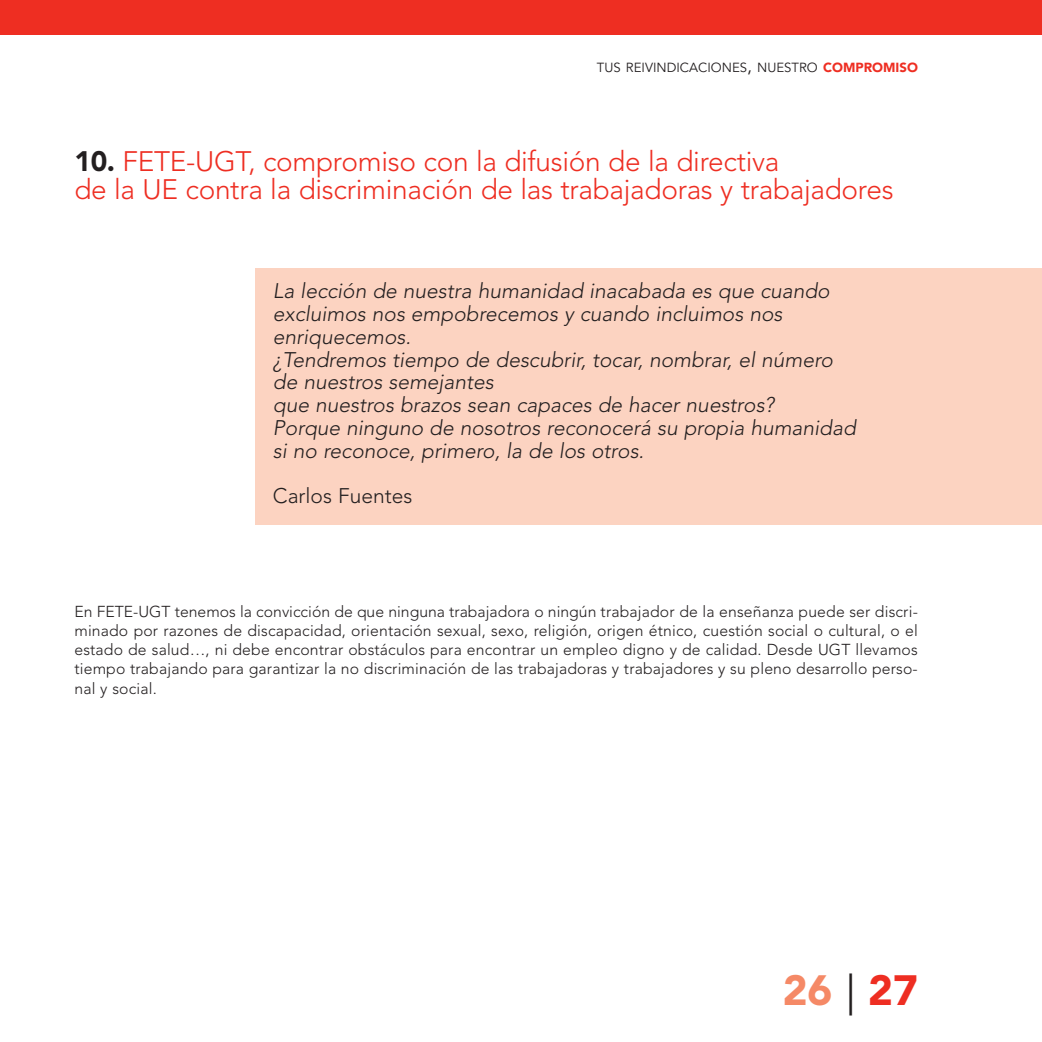
<style>
.page{position:relative;width:1042px;height:1042px;background:#fff}
.page>*{position:absolute;margin:0;border:0;box-sizing:border-box;transform-origin:0 0}
.t1{font:900 42px "Avenir LT Std";color:#f58966}
.t2{font:300 28px/28px "Avenir LT Std";letter-spacing:-.01em;color:#ee2e22}
.t3{font:italic 300 21px/22.8px "Avenir LT Std";color:#231f20}
.t4{font:300 21px "Avenir LT Std";color:#231f20}
.t5{font:300 15.75px/19.2px "Avenir LT Std";letter-spacing:.01em;color:#231f20;text-align:justify}
.t6{font:13.12px "Avenir LT Std";color:#231f20}
.s1{font-size:17.5px}
.s2{font-weight:900;color:#ee2e22}
.s3{font-weight:900;color:#231f20}
.s4{font-weight:400;color:#231f20}
.s5{color:#ee2e22}
</style>
<div class="page">
<div style="left:255px;top:268px;width:787px;height:257px;background:#fcd3c1"></div>
<div style="left:0;top:0;width:1042px;height:35px;background:#ee2e22"></div>
<p class="t6" style="left:597px;top:62px;width:323px">TUS REIVINDICACIONES<span class="s1">,</span> NUESTRO <span class="s2">COMPROMISO</span></p>
<h2 class="t2" style="left:74px;top:149px;width:821px"><span class="s3">10.</span> FETE-UGT, compromiso con la difusión de la directiva<br>de la UE contra la discriminación de las trabajadoras y trabajadores</h2>
<p class="t3" style="left:273px;top:281px;width:584px">La lección de nuestra humanidad inacabada es que cuando excluimos nos empobrecemos y cuando incluimos nos enriquecemos.<br>¿Tendremos tiempo de descubrir, tocar, nombrar, el número de nuestros semejantes<br>que nuestros brazos sean capaces de hacer nuestros?<br>Porque ninguno de nosotros reconocerá su propia humanidad si no reconoce, primero, la de los otros.</p>
<h3 class="t4" style="left:273px;top:487px;width:141px">Carlos Fuentes</h3>
<p class="t5" style="left:74px;top:603px;width:845px">En FETE-UGT tenemos la convicción de que ninguna trabajadora o ningún trabajador de la enseñanza puede ser discri&shy;minado por razones de discapacidad, orientación sexual, sexo, religión, origen étnico, cuestión social o cultural, o el estado de salud…, ni debe encontrar obstáculos para encontrar un empleo digno y de calidad. Desde UGT llevamos tiempo trabajando para garantizar la no discriminación de las trabajadoras y trabajadores y su pleno desarrollo perso&shy;nal y social.</p>
<h1 class="t1" style="left:782px;top:972px;width:137px">26 <span class="s4">|</span> <span class="s5">27</span></h1>
</div>
